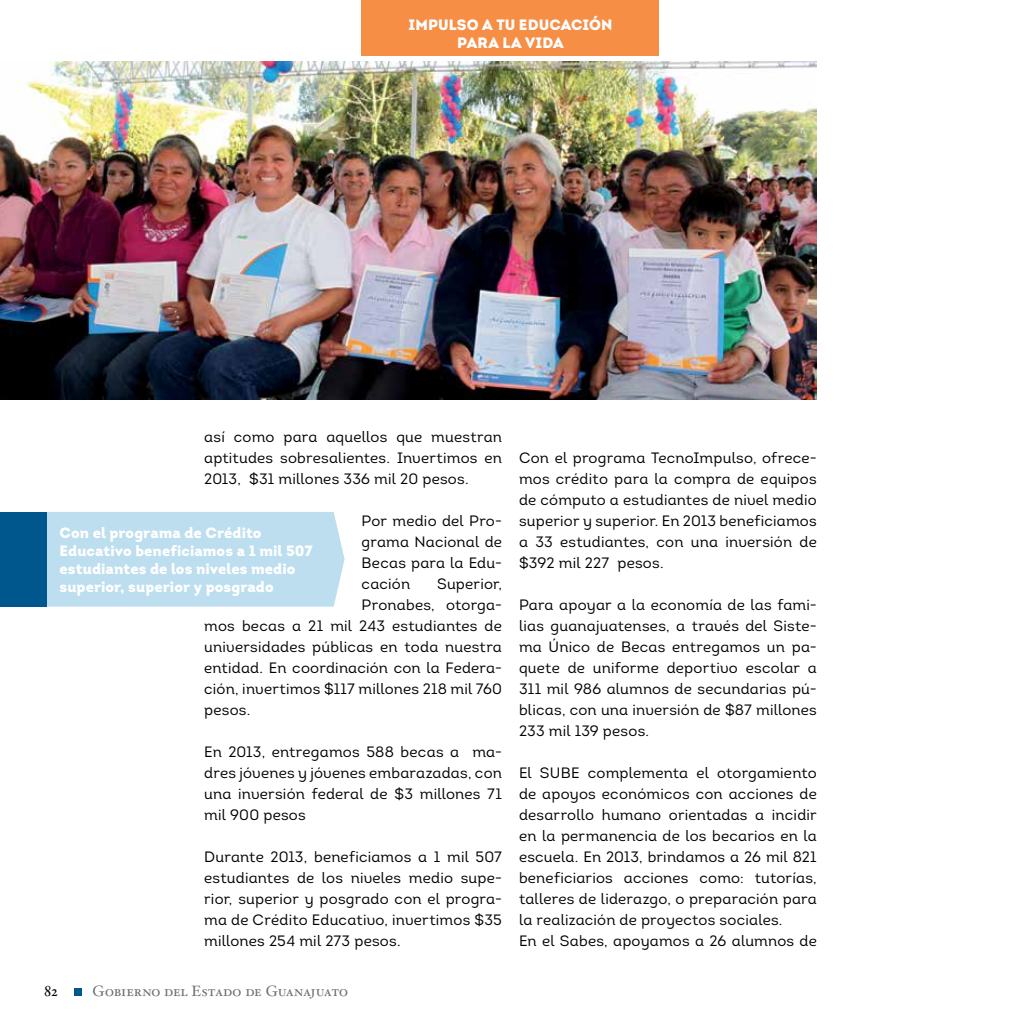
<style>
.page{position:relative;width:1021px;height:1021px;background:#fff}
.page>*{position:absolute;margin:0;border:0;box-sizing:border-box;transform-origin:0 0}
.t1{font:15px/21px "Intro Book Alt";letter-spacing:.015em;color:#000;text-align:justify}
.t2{font:900 15px/18px "Intro";letter-spacing:.005em;color:#fff;text-align:center}
.t3{font:15px "Hoefler Text Roman Small Caps";letter-spacing:-.01em;color:#6d6e71}
.t4{font:15px "Hoefler Text Roman Small Caps";color:#000}
</style>
<div class="page">
<div style="left:74px;top:988px;width:8px;height:8px;background:#00578e"></div>
<div style="left:361px;top:0;width:298px;height:56px;background:#f68e45"></div>
<img style="left:0;top:61px;width:816px;height:339px">
<div style="left:47px;top:512px;width:297px;height:94px;background:#bcdeef"></div>
<div style="left:0;top:512px;width:47px;height:94px;background:#00578e"></div>
<p class="t2" style="left:408px;top:15px;width:205px">IMPULSO A TU EDUCACIÓN<br>PARA LA VIDA</p>
<p class="t1" style="left:204px;top:426px;width:299px">así como para aquellos que muestran aptitudes sobresalientes. Invertimos en 2013, $31 millones 336 mil 20 pesos.</p>
<p class="t1" style="left:361px;top:510px;width:142px">Por medio del Pro&shy;grama Nacional de Becas para la Edu&shy;cación</p>
<p class="t2" style="left:60px;top:523px;width:255px;text-align:left">Con el programa de Crédito<br>Educativo beneficiamos a 1 mil 507 estudiantes de los niveles medio superior, superior y posgrado</p>
<p class="t1" style="left:437px;top:573px;width:66px">Superior,</p>
<p class="t1" style="left:361px;top:594px;width:142px">Pronabes, otorga-</p>
<p class="t1" style="left:204px;top:615px;width:299px">mos becas a 21 mil 243 estudiantes de</p>
<p class="t1" style="left:204px;top:636px;width:299px">universidades públicas en toda nuestra</p>
<p class="t1" style="left:204px;top:657px;width:299px">entidad. En coordinación con la Federa-</p>
<p class="t1" style="left:204px;top:678px;width:299px">ción, invertimos $117 millones 218 mil 760</p>
<p class="t1" style="left:204px;top:699px;width:48px">pesos.</p>
<p class="t1" style="left:204px;top:741px;width:299px">En 2013, entregamos 588 becas a ma&shy;dres jóvenes y jóvenes embarazadas, con una inversión federal de $3 millones 71 mil 900 pesos</p>
<p class="t1" style="left:204px;top:846px;width:299px">Durante 2013, beneficiamos a 1 mil 507 estudiantes de los niveles medio supe&shy;rior, superior y posgrado con el progra&shy;ma de Crédito Educativo, invertimos $35 millones 254 mil 273 pesos.</p>
<p class="t4" style="left:44px;top:982px;width:15px">82</p>
<p class="t3" style="left:93px;top:982px;width:257px">Gobierno del Estado de Guanajuato</p>
<p class="t1" style="left:519px;top:447px;width:299px">Con el programa TecnoImpulso, ofrece&shy;mos crédito para la compra de equipos de cómputo a estudiantes de nivel medio superior y superior. En 2013 beneficiamos a 33 estudiantes, con una inversión de $392 mil 227 pesos.</p>
<p class="t1" style="left:519px;top:594px;width:299px">Para apoyar a la economía de las fami&shy;lias guanajuatenses, a través del Siste&shy;ma Único de Becas entregamos un pa&shy;quete de uniforme deportivo escolar a 311 mil 986 alumnos de secundarias pú&shy;blicas, con una inversión de $87 millones 233 mil 139 pesos.</p>
<p class="t1" style="left:519px;top:762px;width:299px;text-align:left">El SUBE complementa el otorgamiento de apoyos económicos con acciones de desarrollo humano orientadas a incidir en la permanencia de los becarios en la escuela. En 2013, brindamos a 26 mil 821 beneficiarios acciones como: tutorías, talleres de liderazgo, o preparación para la realización de proyectos sociales.<br>En el Sabes, apoyamos a 26 alumnos de</p>
</div>
